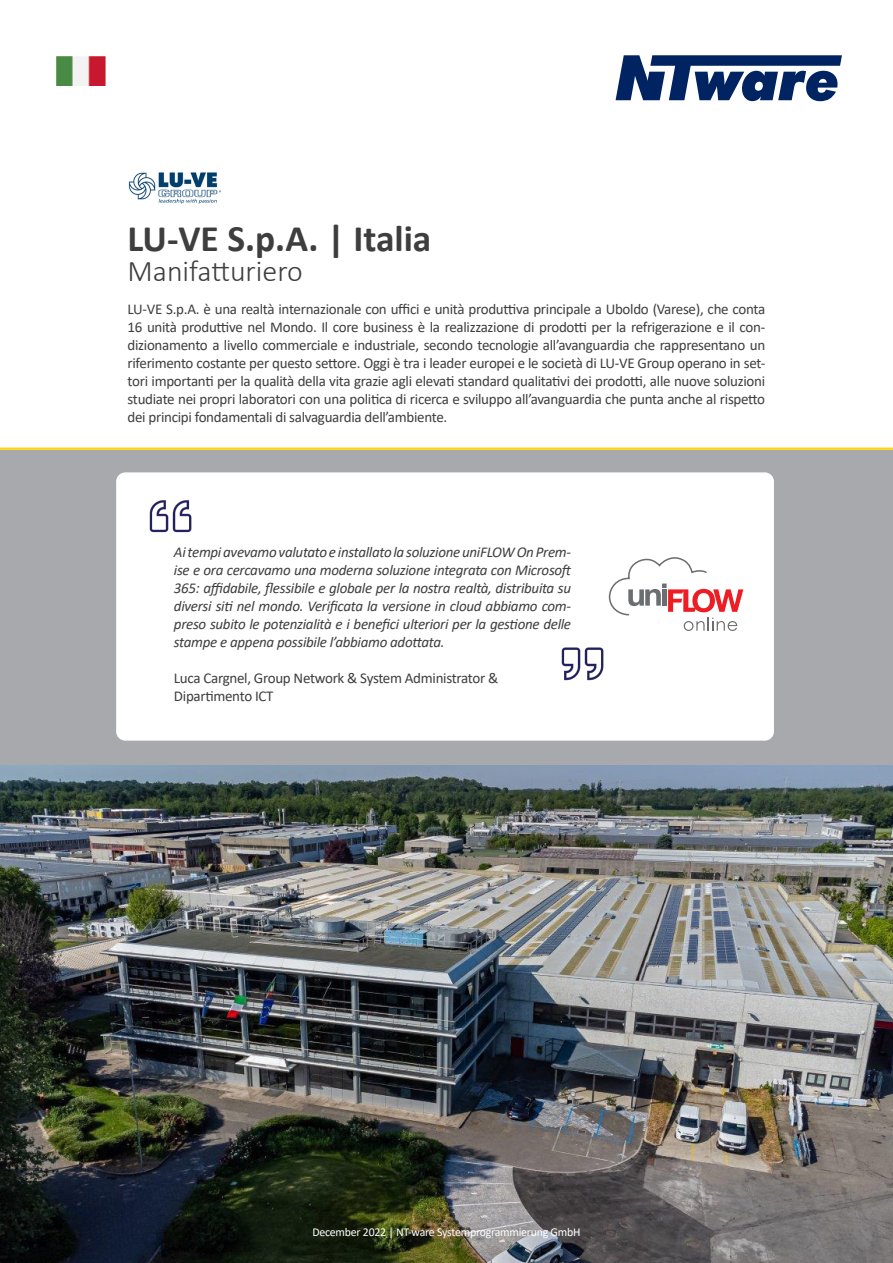
<style>
.page{position:relative;width:893px;height:1263px;background:#fff}
.page>*{position:absolute;margin:0;border:0;box-sizing:border-box;transform-origin:0 0}
.t1{font:700 37.5px "Calibri";color:#3e3e3f}
.t2{font:300 30px "Calibri";color:#3e3e3f}
.t3{font:15px/18px "Calibri";letter-spacing:-.02em;color:#3e3e3f;text-align:justify}
.t4{font:italic 15px/18px "Calibri";letter-spacing:-.02em;color:#3e3e3f;text-align:justify}
.t5{font:12px "Calibri";letter-spacing:-.02em;color:#fff}
</style>
<div class="page">
<img style="left:0;top:765px;width:893px;height:498px">
<div style="left:0;top:450px;width:893px;height:315px;background:#a8a9ad"></div>
<hr style="left:0;top:448px;width:893px;height:2px;background:#fcd30c">
<div style="left:117px;top:473px;width:656px;height:267px;background:#fff;border-radius:8px"></div>
<div style="left:116px;top:472px;width:658px;height:269px;border:2px solid #fff;border-radius:8px"></div>
<svg style="left:616px;top:55px;width:226px;height:46px"></svg>
<img style="left:149px;top:500px;width:43px;height:33px">
<img style="left:561px;top:647px;width:43px;height:34px">
<svg style="left:608px;top:557px;width:135px;height:74px"></svg>
<img style="left:57px;top:57px;width:48px;height:28px">
<img style="left:128px;top:172px;width:94px;height:32px">
<p class="t1" style="left:128px;top:212px;width:305px">LU-VE S.p.A. | Italia</p>
<p class="t2" style="left:128px;top:253px;width:177px">Manifatturiero</p>
<p class="t3" style="left:128px;top:300px;width:639px">LU-VE S.p.A. è una realtà internazionale con uffici e unità produttiva principale a Uboldo (Varese), che conta 16 unità produttive nel Mondo. Il core business è la realizzazione di prodotti per la refrigerazione e il con&shy;dizionamento a livello commerciale e industriale, secondo tecnologie all’avanguardia che rappresentano un riferimento costante per questo settore. Oggi è tra i leader europei e le società di LU-VE Group operano in set&shy;tori importanti per la qualità della vita grazie agli elevati standard qualitativi dei prodotti, alle nuove soluzioni studiate nei propri laboratori con una politica di ricerca e sviluppo all’avanguardia che punta anche al rispetto dei principi fondamentali di salvaguardia dell’ambiente.</p>
<p class="t4" style="left:174px;top:542px;width:400px">Ai tempi avevamo valutato e installato la soluzione uniFLOW On Prem&shy;ise e ora cercavamo una moderna soluzione integrata con Microsoft 365: affidabile, flessibile e globale per la nostra realtà, distribuita su diversi siti nel mondo. Verificata la versione in cloud abbiamo com&shy;preso subito le potenzialità e i benefici ulteriori per la gestione delle stampe e appena possibile l’abbiamo adottata.</p>
<p class="t3" style="left:174px;top:668px;width:326px">Luca Cargnel, Group Network &amp; System Administrator &amp;</p>
<p class="t3" style="left:174px;top:686px;width:101px">Dipartimento ICT</p>
<p class="t5" style="left:312px;top:1223px;width:270px">December 2022 | NT-ware Systemprogrammierung GmbH</p>
</div>
